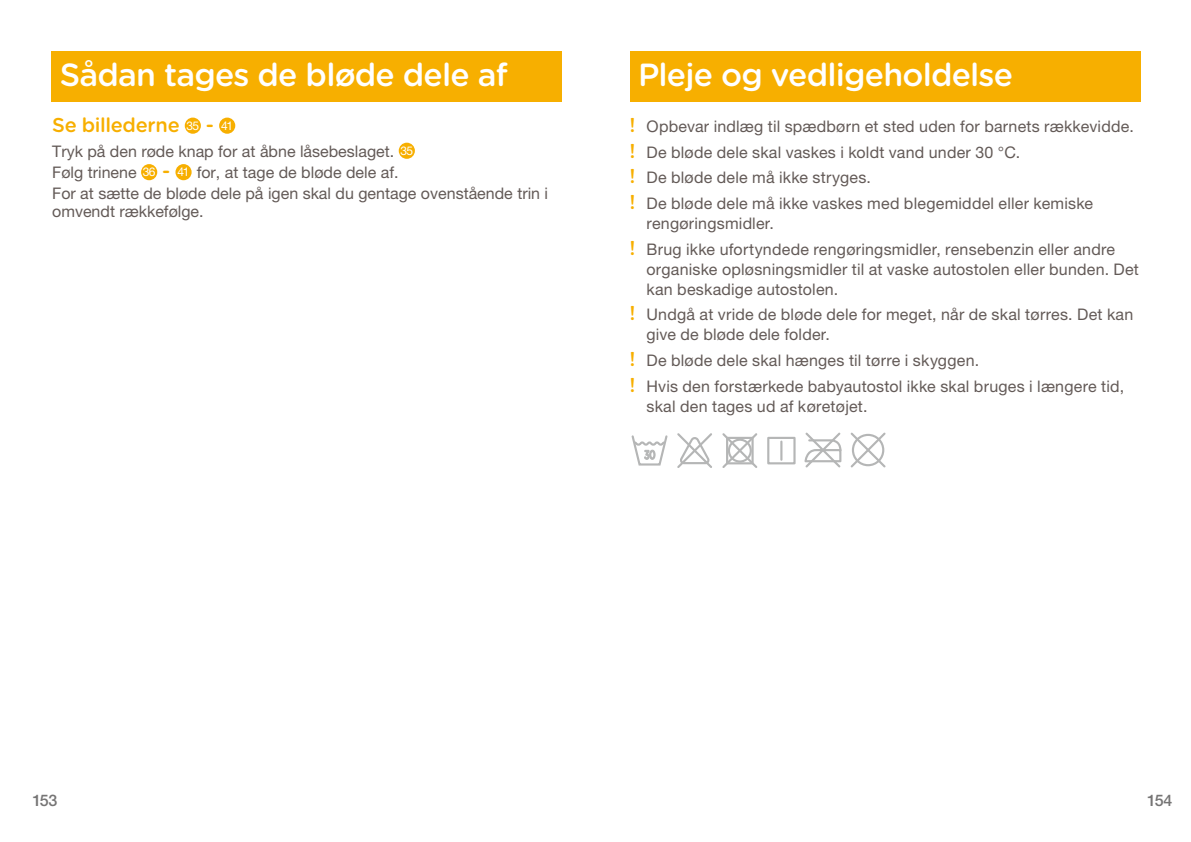
<style>
.page{position:relative;width:1191px;height:842px;background:#fff}
.page>*{position:absolute;margin:0;border:0;box-sizing:border-box;transform-origin:0 0}
.t1{font:500 32px "Gotham Rounded";letter-spacing:-.025em;color:#fff}
.t2{font:500 20px "Gotham Rounded";letter-spacing:-.015em;color:#f7af00}
.t3{font:16px/25.6px "Helvetica Neue LT Std";letter-spacing:.015em;color:#635a57}
.t4{font:500 16px "Helvetica Neue LT Std";letter-spacing:-.05em;color:#767575}
.s1{font-family:"Helvetica Neue LT Std";font-weight:400;font-size:12px;color:#fff}
.s2{font-size:12px;color:#fff}
.s3{font-family:"Gotham Rounded";font-weight:500;font-size:20px;color:#f7af00}
</style>
<div class="page">
<div style="left:185px;top:118px;width:16px;height:16px;background:#f7af00;border-radius:50%"></div>
<div style="left:219px;top:118px;width:16px;height:16px;background:#f7af00;border-radius:50%"></div>
<div style="left:399px;top:143px;width:16px;height:16px;background:#f7af00;border-radius:50%"></div>
<div style="left:141px;top:164px;width:16px;height:16px;background:#f7af00;border-radius:50%"></div>
<div style="left:175px;top:164px;width:17px;height:16px;background:#f7af00;border-radius:50%"></div>
<div style="left:51px;top:51px;width:510px;height:51px;background:#f7af00"></div>
<div style="left:630px;top:51px;width:510px;height:51px;background:#f7af00"></div>
<svg style="left:677px;top:433px;width:35px;height:35px"></svg>
<svg style="left:722px;top:433px;width:36px;height:35px"></svg>
<div style="left:726px;top:437px;width:27px;height:27px;border:2px solid #b5b6b6"></div>
<div style="left:728px;top:439px;width:24px;height:24px;border:2px solid #b5b6b6;border-radius:50%"></div>
<svg style="left:850px;top:432px;width:36px;height:36px"></svg>
<div style="left:852px;top:434px;width:32px;height:32px;border:2px solid #b5b6b6;border-radius:50%"></div>
<svg style="left:804px;top:432px;width:38px;height:36px"></svg>
<div style="left:767px;top:437px;width:28px;height:27px;border:2px solid #b5b6b6"></div>
<svg style="left:780px;top:442px;width:2px;height:18px"></svg>
<svg style="left:631px;top:435px;width:37px;height:31px"></svg>
<h1 class="t1" style="left:60px;top:52px;width:449px">Sådan tages de bløde dele af</h1>
<p class="t2" style="left:52px;top:110px;width:182px">Se billederne <span class="s1">35</span> - <span class="s1">41</span></p>
<p class="t3" style="left:52px;top:141px;width:497px;line-height:20.8px">Tryk på den røde knap for at åbne låsebeslaget. <sup>35<br></sup>Følg trinene <span class="s2">36</span> <span class="s3">-</span> <span class="s2">41</span> for, at tage de bløde dele af.<br>For at sætte de bløde dele på igen skal du gentage ovenstående trin i</p>
<p class="t3" style="left:52px;top:198px;width:153px">omvendt rækkefølge.</p>
<h1 class="t1" style="left:638px;top:52px;width:376px">Pleje og vedligeholdelse</h1>
<p class="t3" style="left:629px;top:113px;width:506px"><span class="s3">!</span> Opbevar indlæg til spædbørn et sted uden for barnets rækkevidde. <span class="s3">!</span> De bløde dele skal vaskes i koldt vand under 30 °C.<br><span class="s3">!</span> De bløde dele må ikke stryges.<br><span class="s3">!</span> De bløde dele må ikke vaskes med blegemiddel eller kemiske</p>
<p class="t3" style="left:629px;top:210px;width:487px;text-indent:17px">rengøringsmidler.<br><span class="s3">!</span> Brug ikke ufortyndede rengøringsmidler, rensebenzin eller andre</p>
<p class="t3" style="left:646px;top:259px;width:494px;line-height:20px">organiske opløsningsmidler til at vaske autostolen eller bunden. Det kan beskadige autostolen.</p>
<p class="t3" style="left:646px;top:304px;width:488px;line-height:20px;text-indent:-17px"><span class="s3">!</span> Undgå at vride de bløde dele for meget, når de skal tørres. Det kan give de bløde dele folder.</p>
<p class="t3" style="left:629px;top:347px;width:496px"><span class="s3">!</span> De bløde dele skal hænges til tørre i skyggen.<br><span class="s3">!</span> Hvis den forstærkede babyautostol ikke skal bruges i længere tid,</p>
<p class="t3" style="left:646px;top:393px;width:222px">skal den tages ud af køretøjet.</p>
<p class="t4" style="left:32px;top:791px;width:27px">153</p>
<p class="t4" style="left:1147px;top:791px;width:27px">154</p>
</div>
